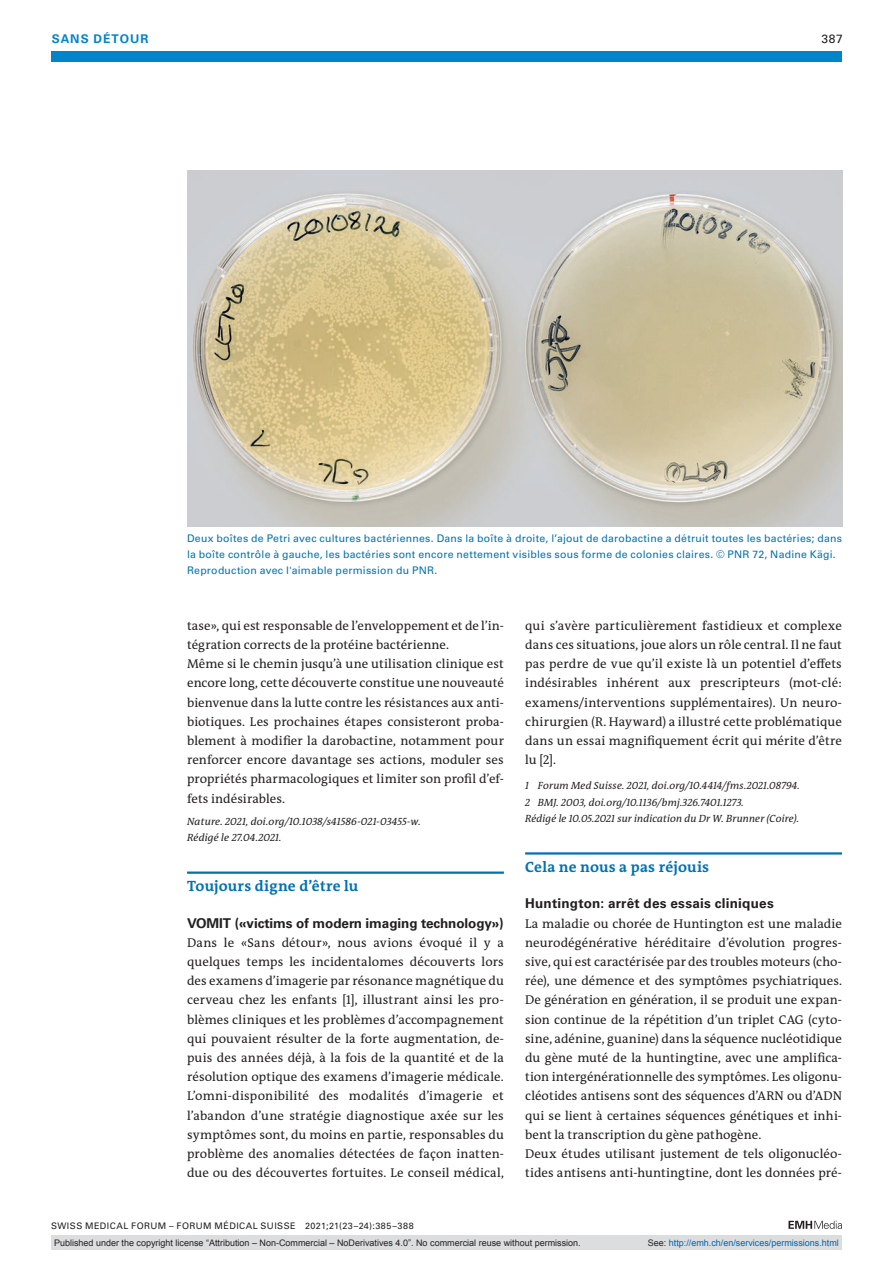
<style>
.page{position:relative;width:893px;height:1263px;background:#fff}
.page>*{position:absolute;margin:0;border:0;box-sizing:border-box;transform-origin:0 0}
.section-h1{font:700 15px "The Antiqua B W7";letter-spacing:.015em;color:#0072b2}
.section-h2{font:700 13.5px "Univers LT Std";letter-spacing:-.005em;color:#231f20}
.section-h2-2{font:700 13.5px "Univers LT Std";letter-spacing:.02em;color:#231f20}
.section-pn{font:12.75px/19.2px "The Antiqua B W5 Plain";letter-spacing:.005em;color:#231f20;text-align:justify}
.t1{font:700 12px "Univers LT Std";color:#0084ca}
.t2{font:12px "Univers LT Std";color:#231f20}
.fig-caption{font:10.5px/15.8px "Univers LT Std";letter-spacing:.02em;color:#0072b2}
.section-ps{font:italic 10.5px "The Antiqua B W5 Plain";letter-spacing:.01em;color:#231f20}
.t3{font:9px "Arial";color:#231f20}
.t4{font:9px "Univers LT Std";letter-spacing:.05em;color:#231f20}
.t5{font:9px "Arial";color:#0066b3}
.s1{color:#231f20}
</style>
<div class="page">
<div style="left:51px;top:51px;width:791px;height:11px;background:#0084ca"></div>
<svg style="left:788px;top:1221px;width:54px;height:8px"></svg>
<hr style="left:187px;top:871px;width:317px;height:3px;background:#0072b2">
<hr style="left:525px;top:852px;width:317px;height:2px;background:#0072b2">
<img style="left:187px;top:170px;width:655px;height:356px">
<div style="left:51px;top:1235px;width:791px;height:15px;background:#dcdddf"></div>
<p class="t1" style="left:52px;top:31px;width:19px">Sans</p>
<p class="t1" style="left:94px;top:31px;width:10px">détour</p>
<p class="t2" style="left:821px;top:31px;width:23px">387</p>
<p class="fig-caption" style="left:187px;top:531px;width:656px">Deux boîtes de Petri avec cultures bactériennes. Dans la boîte à droite, l’ajout de darobactine a détruit toutes les bactéries; dans la boîte contrôle à gauche, les bactéries sont encore nettement visibles sous forme de colonies claires. © PNR 72, Nadine Kägi.<br>Reproduction avec l'aimable permission du PNR.</p>
<p class="section-pn" style="left:187px;top:616px;width:318px">tase», qui est responsable de l’enveloppement et de l’in&shy;tégration corrects de la protéine bactérienne.</p>
<p class="section-pn" style="left:187px;top:654px;width:318px">Même si le chemin jusqu’à une utilisation clinique est encore long, cette découverte constitue une nouveauté bienvenue dans la lutte contre les résistances aux anti&shy;biotiques. Les prochaines étapes consisteront proba&shy;blement à modifier la darobactine, notamment pour renforcer encore davantage ses actions, moduler ses propriétés pharmacologiques et limiter son profil d’ef&shy;fets indésirables.</p>
<p class="section-ps" style="left:187px;top:814px;width:235px">Nature. 2021, doi.org/10.1038/s41586-021-03455-w.</p>
<p class="section-ps" style="left:187px;top:831px;width:96px">Rédigé le 27.04.2021.</p>
<p class="section-h1" style="left:187px;top:877px;width:173px">Toujours digne d’être lu</p>
<p class="section-h2" style="left:187px;top:915px;width:318px">VOMIT («victims of modern imaging technology»)</p>
<p class="section-pn" style="left:187px;top:933px;width:318px">Dans le «Sans détour», nous avions évoqué il y a quelques temps les incidentalomes découverts lors des examens d’imagerie par résonance magnétique du cerveau chez les enfants [1], illustrant ainsi les pro&shy;blèmes cliniques et les problèmes d’accompagnement qui pouvaient résulter de la forte augmentation, de&shy;puis des années déjà, à la fois de la quantité et de la résolution optique des examens d’imagerie médicale.<br>L’omni-disponibilité des modalités d’imagerie et l’abandon d’une stratégie diagnostique axée sur les symptômes sont, du moins en partie, responsables du problème des anomalies détectées de façon inatten&shy;due ou des découvertes fortuites. Le conseil médical,</p>
<p class="t4" style="left:51px;top:1220px;width:364px">SWISS MEDICAL FORUM – FORUM MÉDICAL SUISSE 2021;21(23–24):385–388</p>
<p class="section-pn" style="left:525px;top:616px;width:318px">qui s’avère particulièrement fastidieux et complexe dans ces situations, joue alors un rôle central. Il ne faut pas perdre de vue qu’il existe là un potentiel d’effets indésirables inhérent aux prescripteurs (mot-clé: examens/interventions supplémentaires). Un neuro&shy;chirurgien (R. Hayward) a illustré cette problématique dans un essai magnifiquement écrit qui mérite d’être lu [2].</p>
<p class="section-ps" style="left:525px;top:779px;width:276px">1 Forum Med Suisse. 2021, doi.org/10.4414/fms.2021.08794.</p>
<p class="section-ps" style="left:525px;top:795px;width:220px">2 BMJ. 2003, doi.org/10.1136/bmj.326.7401.1273.</p>
<p class="section-ps" style="left:525px;top:812px;width:275px">Rédigé le 10.05.2021 sur indication du Dr W. Brunner (Coire).</p>
<p class="section-h1" style="left:525px;top:857px;width:185px">Cela ne nous a pas réjouis</p>
<p class="section-h2-2" style="left:525px;top:896px;width:250px">Huntington: arrêt des essais cliniques</p>
<p class="section-pn" style="left:525px;top:914px;width:318px">La maladie ou chorée de Huntington est une maladie neurodégénérative héréditaire d’évolution progres&shy;sive, qui est caractérisée par des troubles moteurs (cho&shy;rée), une démence et des symptômes psychiatriques.<br>De génération en génération, il se produit une expan&shy;sion continue de la répétition d’un triplet CAG (cyto&shy;sine, adénine, guanine) dans la séquence nucléotidique du gène muté de la huntingtine, avec une amplifica&shy;tion intergénérationnelle des symptômes. Les oligonu&shy;cléotides antisens sont des séquences d’ARN ou d’ADN qui se lient à certaines séquences génétiques et inhi&shy;bent la transcription du gène pathogène.</p>
<p class="section-pn" style="left:525px;top:1144px;width:318px">Deux études utilisant justement de tels oligonucléo&shy;tides antisens anti-huntingtine, dont les données pré-</p>
<p class="t3" style="left:54px;top:1237px;width:528px">Published under the copyright license “Attribution – Non-Commercial – NoDerivatives 4.0”. No commercial reuse without permission.</p>
<p class="t5" style="left:648px;top:1237px;width:193px"><span class="s1">See:</span> http://emh.ch/en/services/permissions.html</p>
</div>
